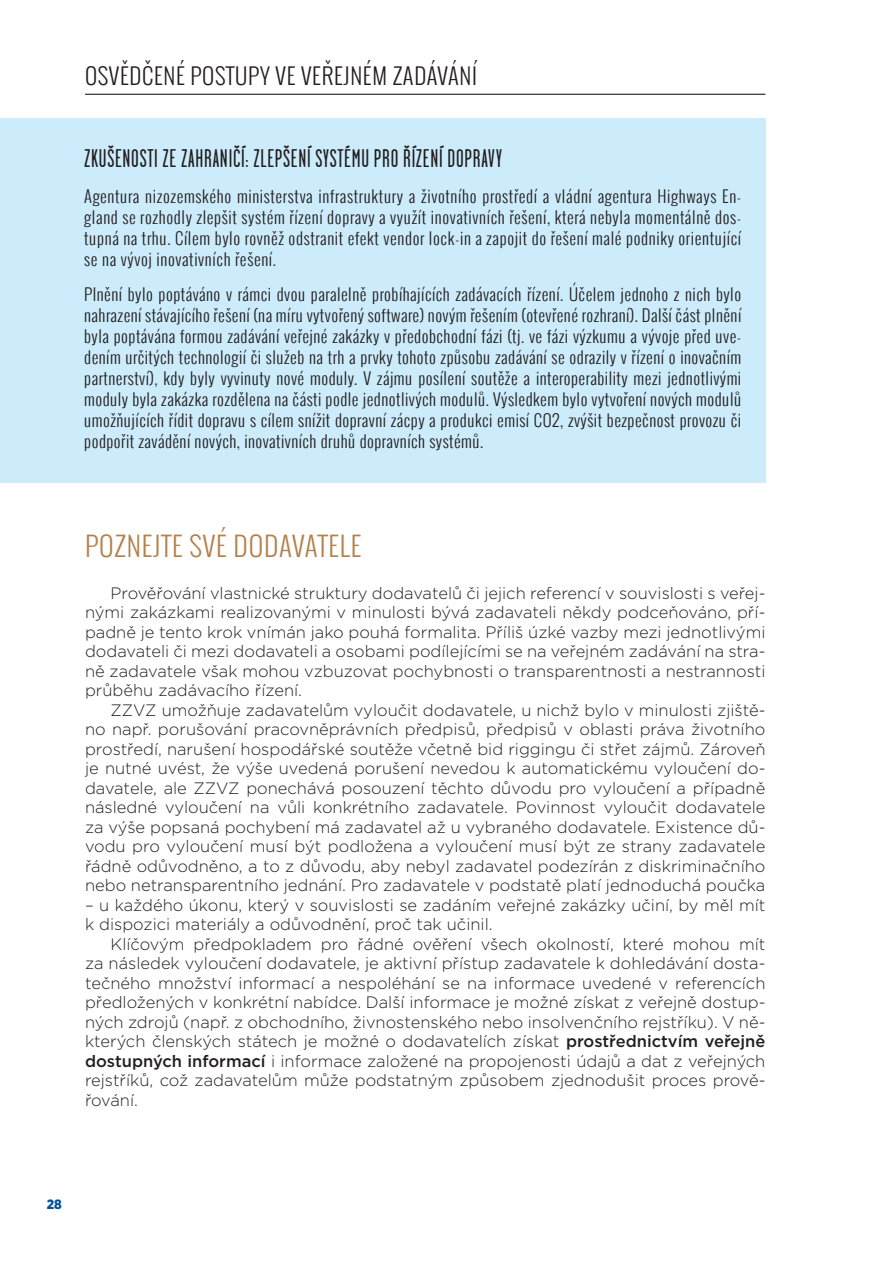
<style>
.page{position:relative;width:893px;height:1263px;background:#fff}
.page>*{position:absolute;margin:0;border:0;box-sizing:border-box;transform-origin:0 0}
.nadpis_žlutý{font:300 27px "Oswald";letter-spacing:.03em;color:#b4814c}
.tabulka_nadpis{font:25.5px "Garage Gothic";letter-spacing:.03em;color:#231f20}
.nadpis_nad_linkou{font:300 22.5px "Oswald";letter-spacing:.03em;color:#231f20}
.txt{font:300 16.5px/19.5px "Gotham Light CE";color:#231f20;text-align:justify}
.tabulka_txt{font:300 16.5px/21px "Oswald";letter-spacing:.03em;color:#231f20;text-align:justify}
.t1{font:900 13.5px "Gotham Narrow";color:#01529a}
.s1{font-family:"Gotham Medium CE";font-weight:500}
</style>
<div class="page">
<hr style="left:85px;top:94px;width:680px;height:1px;background:#000">
<div style="left:0;top:118px;width:765px;height:364px;background:#ccecfb"></div>
<p class="nadpis_nad_linkou" style="left:85px;top:59px;width:393px">OSVĚDČENÉ POSTUPY VE VEŘEJNÉM ZADÁVÁNÍ</p>
<p class="tabulka_nadpis" style="left:84px;top:145px;width:419px">ZKUŠENOSTI ZE ZAHRANIČÍ: ZLEPŠENÍ SYSTÉMU PRO ŘÍZENÍ DOPRAVY</p>
<p class="tabulka_txt" style="left:84px;top:186px;width:658px">Agentura nizozemského ministerstva infrastruktury a životního prostředí a vládní agentura Highways En&shy;gland se rozhodly zlepšit systém řízení dopravy a využít inovativních řešení, která nebyla momentálně dos&shy;tupná na trhu. Cílem bylo rovněž odstranit efekt vendor lock-in a zapojit do řešení malé podniky orientující se na vývoj inovativních řešení.</p>
<p class="tabulka_txt" style="left:84px;top:283px;width:659px">Plnění bylo poptáváno v rámci dvou paralelně probíhajících zadávacích řízení. Účelem jednoho z nich bylo nahrazení stávajícího řešení (na míru vytvořený software) novým řešením (otevřené rozhraní). Další část plnění byla poptávána formou zadávání veřejné zakázky v předobchodní fázi (tj. ve fázi výzkumu a vývoje před uve&shy;dením určitých technologií či služeb na trh a prvky tohoto způsobu zadávání se odrazily v řízení o inovačním partnerství), kdy byly vyvinuty nové moduly. V zájmu posílení soutěže a interoperability mezi jednotlivými moduly byla zakázka rozdělena na části podle jednotlivých modulů. Výsledkem bylo vytvoření nových modulů umožňujících řídit dopravu s cílem snížit dopravní zácpy a produkci emisí CO2, zvýšit bezpečnost provozu či podpořit zavádění nových, inovativních druhů dopravních systémů.</p>
<p class="nadpis_žlutý" style="left:85px;top:526px;width:278px">POZNEJTE SVÉ DODAVATELE</p>
<p class="txt" style="left:85px;top:583px;width:682px;text-indent:26px">Prověřování vlastnické struktury dodavatelů či jejich referencí v souvislosti s veřej&shy;nými zakázkami realizovanými v minulosti bývá zadavateli někdy podceňováno, pří&shy;padně je tento krok vnímán jako pouhá formalita. Příliš úzké vazby mezi jednotlivými dodavateli či mezi dodavateli a osobami podílejícími se na veřejném zadávání na stra&shy;ně zadavatele však mohou vzbuzovat pochybnosti o transparentnosti a nestrannosti průběhu zadávacího řízení.</p>
<p class="txt" style="left:85px;top:700px;width:682px;text-indent:26px">ZZVZ umožňuje zadavatelům vyloučit dodavatele, u nichž bylo v minulosti zjiště&shy;no např. porušování pracovněprávních předpisů, předpisů v oblasti práva životního prostředí, narušení hospodářské soutěže včetně bid riggingu či střet zájmů. Zároveň je nutné uvést, že výše uvedená porušení nevedou k automatickému vyloučení do&shy;davatele, ale ZZVZ ponechává posouzení těchto důvodu pro vyloučení a případně následné vyloučení na vůli konkrétního zadavatele. Povinnost vyloučit dodavatele za výše popsaná pochybení má zadavatel až u vybraného dodavatele. Existence dů&shy;vodu pro vyloučení musí být podložena a vyloučení musí být ze strany zadavatele řádně odůvodněno, a to z důvodu, aby nebyl zadavatel podezírán z diskriminačního nebo netransparentního jednání. Pro zadavatele v podstatě platí jednoduchá poučka</p>
<p class="txt" style="left:85px;top:895px;width:682px">– u každého úkonu, který v souvislosti se zadáním veřejné zakázky učiní, by měl mít k dispozici materiály a odůvodnění, proč tak učinil.</p>
<p class="txt" style="left:85px;top:934px;width:682px;text-indent:26px">Klíčovým předpokladem pro řádné ověření všech okolností, které mohou mít za následek vyloučení dodavatele, je aktivní přístup zadavatele k dohledávání dosta&shy;tečného množství informací a nespoléhání se na informace uvedené v referencích předložených v konkrétní nabídce. Další informace je možné získat z veřejně dostup&shy;ných zdrojů (např. z obchodního, živnostenského nebo insolvenčního rejstříku). V ně&shy;kterých členských státech je možné o dodavatelích získat <span class="s1">prostřednictvím veřejně dostupných informací</span> i informace založené na propojenosti údajů a dat z veřejných rejstříků, což zadavatelům může podstatným způsobem zjednodušit proces prově&shy;řování.</p>
<p class="t1" style="left:47px;top:1195px;width:17px">28</p>
</div>
